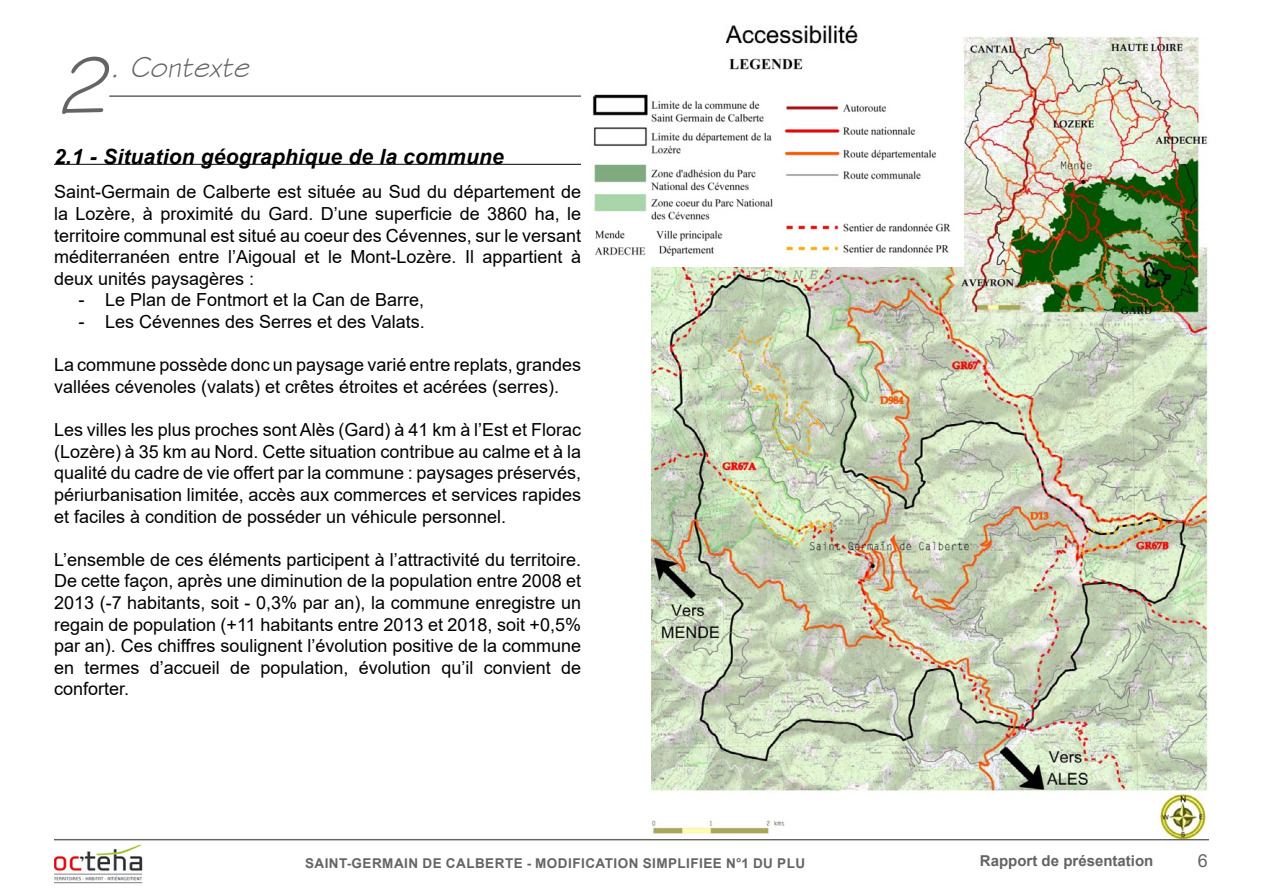
<style>
.page{position:relative;width:1263px;height:893px;background:#fff}
.page>*{position:absolute;margin:0;border:0;box-sizing:border-box;transform-origin:0 0}
.t1{font:italic 84.45px "Stylus BT";color:#646464}
.t2{font:italic 30px "Stylus BT";color:#646464}
.t3{font:italic 700 21px "Arial";letter-spacing:.01em;color:#000}
.t4{font:18px/21.6px "Arial";color:#000;text-align:justify}
.t5{font:italic 18px/21.6px "Arial";color:#000}
.t6{font:700 15px "Arial";color:#646464}
.t7{font:700 13.5px "Arial";letter-spacing:.035em;color:#646464}
</style>
<div class="page">
<hr style="left:54px;top:839px;width:1155px;height:1px;background:#646464">
<img style="left:54px;top:844px;width:89px;height:40px">
<hr style="left:109px;top:95px;width:1100px;height:2px;background:#646464">
<hr style="left:54px;top:164px;width:527px;height:1px;background:#000">
<img style="left:652px;top:26px;width:557px;height:813px">
<img style="left:581px;top:54px;width:383px;height:212px">
<h1 class="t1" style="left:54px;top:33px;width:75px">2</h1>
<h2 class="t2" style="left:110px;top:49px;width:147px">. Contexte</h2>
<p class="t3" style="left:54px;top:143px;width:451px">2.1 - Situation géographique de la commune</p>
<p class="t4" style="left:54px;top:181px;width:529px">Saint-Germain de Calberte est située au Sud du département de</p>
<p class="t4" style="left:54px;top:203px;width:529px">la Lozère, à proximité du Gard. D’une superficie de 3860 ha, le</p>
<p class="t4" style="left:54px;top:224px;width:529px">territoire communal est situé au coeur des Cévennes, sur le versant</p>
<p class="t4" style="left:54px;top:246px;width:529px">méditerranéen entre l’Aigoual et le Mont-Lozère. Il appartient à</p>
<p class="t4" style="left:54px;top:268px;width:202px">deux unités paysagères :</p>
<p class="t4" style="left:105px;top:289px;width:321px">Le Plan de Fontmort et la Can de Barre,</p>
<p class="t4" style="left:105px;top:311px;width:321px">Les Cévennes des Serres et des Valats.</p>
<p class="t4" style="left:54px;top:354px;width:529px">La commune possède donc un paysage varié entre replats, grandes vallées cévenoles (valats) et crêtes étroites et acérées (serres).</p>
<p class="t4" style="left:54px;top:419px;width:529px">Les villes les plus proches sont Alès (Gard) à 41 km à l’Est et Florac (Lozère) à 35 km au Nord. Cette situation contribue au calme et à la qualité du cadre de vie offert par la commune : paysages préservés, périurbanisation limitée, accès aux commerces et services rapides et faciles à condition de posséder un véhicule personnel.</p>
<p class="t4" style="left:54px;top:548px;width:529px">L’ensemble de ces éléments participent à l’attractivité du territoire.<br>De cette façon, après une diminution de la population entre 2008 et 2013 (-7 habitants, soit - 0,3% par an), la commune enregistre un regain de population (+11 habitants entre 2013 et 2018, soit +0,5% par an). Ces chiffres soulignent l’évolution positive de la commune en termes d’accueil de population, évolution qu’il convient de conforter.</p>
<p class="t5" style="left:78px;top:290px;width:7px">- -</p>
<p class="t7" style="left:305px;top:853px;width:240px">SAINT-GERMAIN DE CALBERTE - modification</p>
<p class="t7" style="left:643px;top:853px;width:164px">SIMPLIFIEE N°1 DU PLU</p>
<p class="t6" style="left:980px;top:850px;width:175px">Rapport de présentation</p>
</div>
